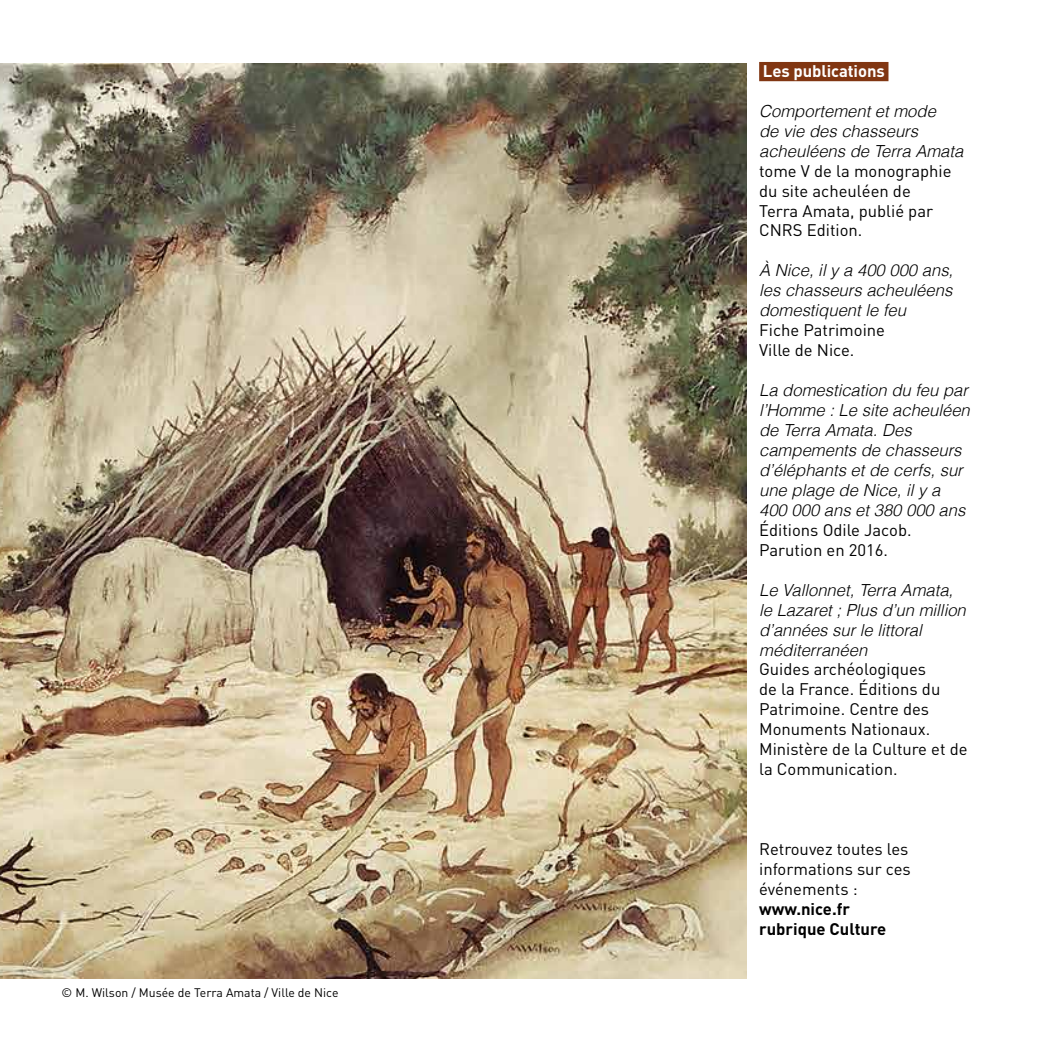
<style>
.page{position:relative;width:1042px;height:1042px;background:#fff}
.page>*{position:absolute;margin:0;border:0;box-sizing:border-box;transform-origin:0 0}
.t1{font:italic 300 16.62px/19.9px "Helvetica";color:#000}
.t2{font:16.62px/19.9px "DIN";color:#000}
.t3{font:700 16.62px/19.9px "DIN";color:#000}
.t4{font:700 16.62px "DIN";letter-spacing:-.005em;color:#fff}
.t5{font:12.25px "DIN";color:#000}
</style>
<div class="page">
<img style="left:0;top:63px;width:746px;height:916px">
<div style="left:759px;top:62px;width:129px;height:19px;background:#813612"></div>
<p class="t5" style="left:62px;top:985px;width:278px">© M. Wilson / Musée de Terra Amata / Ville de Nice</p>
<p class="t4" style="left:763px;top:60px;width:123px">Les publications</p>
<p class="t1" style="left:759px;top:101px;width:206px">Comportement et mode<br>de vie des chasseurs acheuléens de Terra Amata</p>
<p class="t2" style="left:759px;top:160px;width:194px">tome V de la monographie du site acheuléen de<br>Terra Amata, publié par<br>CNRS Edition.</p>
<p class="t1" style="left:759px;top:260px;width:196px;text-align:justify">À Nice, il y a 400 000 ans, les chasseurs acheuléens domestiquent le feu</p>
<p class="t2" style="left:759px;top:320px;width:127px">Fiche Patrimoine<br>Ville de Nice.</p>
<p class="t1" style="left:759px;top:380px;width:212px">La domestication du feu par l’Homme : Le site acheuléen de Terra Amata. Des campements de chasseurs d’éléphants et de cerfs, sur une plage de Nice, il y a<br>400 000 ans et 380 000 ans</p>
<p class="t2" style="left:759px;top:519px;width:154px">Éditions Odile Jacob.<br>Parution en 2016.</p>
<p class="t1" style="left:759px;top:579px;width:208px">Le Vallonnet, Terra Amata, le Lazaret ; Plus d’un million d’années sur le littoral méditerranéen</p>
<p class="t2" style="left:759px;top:659px;width:210px">Guides archéologiques<br>de la France. Éditions du<br>Patrimoine. Centre des<br>Monuments Nationaux.<br>Ministère de la Culture et de la Communication.</p>
<p class="t2" style="left:759px;top:839px;width:153px">Retrouvez toutes les informations sur ces événements :</p>
<p class="t3" style="left:759px;top:898px;width:129px">www.nice.fr rubrique Culture</p>
</div>
